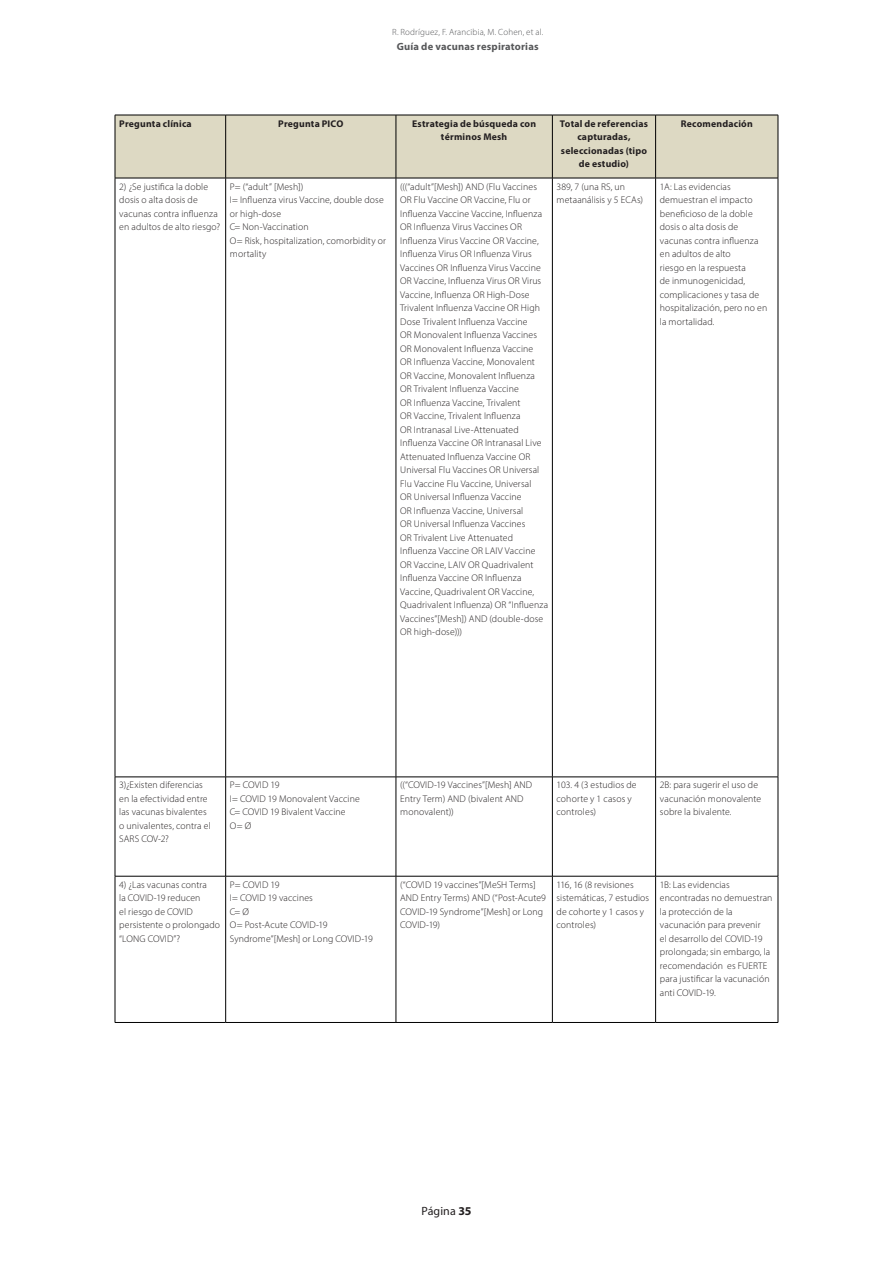
<style>
.page{position:relative;width:893px;height:1263px;background:#fff}
.page>*{position:absolute;margin:0;border:0;box-sizing:border-box;transform-origin:0 0}
.t1{font:12px "Myriad Pro";letter-spacing:.005em;color:#231f20}
.t2{font:700 10.5px "Myriad Pro";letter-spacing:.02em;color:#57585a}
.tabla_1{font:300 9.75px/13.5px "Myriad Pro";letter-spacing:.01em;color:#231f20}
.tabla_1-2{font:700 9.75px/13.5px "Myriad Pro";letter-spacing:.02em;color:#231f20;text-align:center}
.t3{font:300 9px "Myriad Pro";letter-spacing:.015em;color:#57585a}
.s1{font-weight:700}
</style>
<div class="page">
<div style="left:116px;top:116px;width:662px;height:62px;background:#ddd9c3"></div>
<hr style="left:115px;top:115px;width:111px;height:1px;background:#000">
<hr style="left:115px;top:115px;width:1px;height:63px;background:#000">
<hr style="left:226px;top:115px;width:170px;height:1px;background:#000">
<hr style="left:225px;top:115px;width:1px;height:63px;background:#000">
<hr style="left:396px;top:115px;width:156px;height:1px;background:#000">
<hr style="left:396px;top:115px;width:1px;height:63px;background:#000">
<hr style="left:552px;top:115px;width:104px;height:1px;background:#000">
<hr style="left:552px;top:115px;width:1px;height:63px;background:#000">
<hr style="left:656px;top:115px;width:122px;height:1px;background:#000">
<hr style="left:655px;top:115px;width:1px;height:63px;background:#000">
<hr style="left:778px;top:115px;width:1px;height:63px;background:#000">
<hr style="left:115px;top:178px;width:111px;height:1px;background:#000">
<hr style="left:226px;top:178px;width:170px;height:1px;background:#000">
<hr style="left:396px;top:178px;width:156px;height:1px;background:#000">
<hr style="left:552px;top:178px;width:104px;height:1px;background:#000">
<hr style="left:656px;top:178px;width:122px;height:1px;background:#000">
<hr style="left:115px;top:178px;width:1px;height:599px;background:#000">
<hr style="left:225px;top:178px;width:1px;height:599px;background:#000">
<hr style="left:396px;top:178px;width:1px;height:599px;background:#000">
<hr style="left:552px;top:178px;width:1px;height:599px;background:#000">
<hr style="left:655px;top:178px;width:1px;height:599px;background:#000">
<hr style="left:778px;top:178px;width:1px;height:599px;background:#000">
<hr style="left:115px;top:777px;width:111px;height:1px;background:#000">
<hr style="left:115px;top:777px;width:1px;height:99px;background:#000">
<hr style="left:226px;top:777px;width:170px;height:1px;background:#000">
<hr style="left:225px;top:777px;width:1px;height:99px;background:#000">
<hr style="left:396px;top:777px;width:156px;height:1px;background:#000">
<hr style="left:396px;top:777px;width:1px;height:99px;background:#000">
<hr style="left:552px;top:777px;width:104px;height:1px;background:#000">
<hr style="left:552px;top:777px;width:1px;height:99px;background:#000">
<hr style="left:656px;top:777px;width:122px;height:1px;background:#000">
<hr style="left:655px;top:777px;width:1px;height:99px;background:#000">
<hr style="left:778px;top:777px;width:1px;height:99px;background:#000">
<hr style="left:115px;top:876px;width:111px;height:1px;background:#000">
<hr style="left:115px;top:876px;width:1px;height:146px;background:#000">
<hr style="left:226px;top:876px;width:170px;height:1px;background:#000">
<hr style="left:225px;top:876px;width:1px;height:146px;background:#000">
<hr style="left:396px;top:876px;width:156px;height:1px;background:#000">
<hr style="left:396px;top:876px;width:1px;height:146px;background:#000">
<hr style="left:552px;top:876px;width:104px;height:1px;background:#000">
<hr style="left:552px;top:876px;width:1px;height:146px;background:#000">
<hr style="left:656px;top:876px;width:122px;height:1px;background:#000">
<hr style="left:655px;top:876px;width:1px;height:146px;background:#000">
<hr style="left:778px;top:876px;width:1px;height:146px;background:#000">
<hr style="left:115px;top:1022px;width:111px;height:1px;background:#000">
<hr style="left:226px;top:1022px;width:170px;height:1px;background:#000">
<hr style="left:396px;top:1022px;width:156px;height:1px;background:#000">
<hr style="left:552px;top:1022px;width:104px;height:1px;background:#000">
<hr style="left:656px;top:1022px;width:122px;height:1px;background:#000">
<p class="t3" style="left:392px;top:27px;width:153px">R. Rodríguez, F. Arancibia, M. Cohen, et al.</p>
<p class="t2" style="left:397px;top:40px;width:143px">Guía de vacunas respiratorias</p>
<p class="tabla_1-2" style="left:119px;top:116px;width:74px">Pregunta clínica</p>
<p class="tabla_1-2" style="left:278px;top:116px;width:67px">Pregunta PICO</p>
<p class="tabla_1-2" style="left:412px;top:116px;width:125px">Estrategia de búsqueda con términos Mesh</p>
<p class="tabla_1-2" style="left:560px;top:116px;width:90px">Total de referencias capturadas, seleccionadas (tipo de estudio)</p>
<p class="tabla_1-2" style="left:681px;top:116px;width:73px">Recomendación</p>
<p class="tabla_1" style="left:119px;top:179px;width:103px">2) ¿Se justifica la doble dosis o alta dosis de vacunas contra influenza en adultos de alto riesgo?</p>
<p class="tabla_1" style="left:230px;top:179px;width:75px">P= (“adult” [Mesh])</p>
<p class="tabla_1" style="left:400px;top:179px;width:149px">(((“adult”[Mesh]) AND (Flu Vaccines OR Flu Vaccine OR Vaccine, Flu or Influenza Vaccine Vaccine, Influenza OR Influenza Virus Vaccines OR Influenza Virus Vaccine OR Vaccine, Influenza Virus OR Influenza Virus Vaccines OR Influenza Virus Vaccine OR Vaccine, Influenza Virus OR Virus Vaccine, Influenza OR High-Dose Trivalent Influenza Vaccine OR High Dose Trivalent Influenza Vaccine<br>OR Monovalent Influenza Vaccines OR Monovalent Influenza Vaccine<br>OR Influenza Vaccine, Monovalent OR Vaccine, Monovalent Influenza OR Trivalent Influenza Vaccine<br>OR Influenza Vaccine, Trivalent<br>OR Vaccine, Trivalent Influenza<br>OR Intranasal Live-Attenuated Influenza Vaccine OR Intranasal Live Attenuated Influenza Vaccine OR Universal Flu Vaccines OR Universal Flu Vaccine Flu Vaccine, Universal<br>OR Universal Influenza Vaccine<br>OR Influenza Vaccine, Universal<br>OR Universal Influenza Vaccines<br>OR Trivalent Live Attenuated Influenza Vaccine OR LAIV Vaccine OR Vaccine, LAIV OR Quadrivalent Influenza Vaccine OR Influenza Vaccine, Quadrivalent OR Vaccine, Quadrivalent Influenza) OR “Influenza Vaccines”[Mesh]) AND (double-dose OR high-dose)))</p>
<p class="tabla_1" style="left:557px;top:179px;width:88px">389, 7 (una RS, un metaanálisis y 5 ECAs)</p>
<p class="tabla_1" style="left:660px;top:179px;width:109px">1A: Las evidencias demuestran el impacto beneficioso de la doble dosis o alta dosis de vacunas contra influenza en adultos de alto<br>riesgo en la respuesta<br>de inmunogenicidad, complicaciones y tasa de hospitalización, pero no en la mortalidad.</p>
<p class="tabla_1" style="left:230px;top:193px;width:155px">I= Influenza virus Vaccine, double dose or high-dose</p>
<p class="tabla_1" style="left:230px;top:220px;width:80px">C= Non-Vaccination</p>
<p class="tabla_1" style="left:230px;top:233px;width:158px">O= Risk, hospitalization, comorbidity or mortality</p>
<p class="tabla_1" style="left:119px;top:778px;width:93px">3)¿Existen diferencias en la efectividad entre las vacunas bivalentes o univalentes, contra el<br>SARS COV-2?</p>
<p class="tabla_1" style="left:230px;top:778px;width:51px">P= COVID 19</p>
<p class="tabla_1" style="left:230px;top:792px;width:131px">I= COVID 19 Monovalent Vaccine</p>
<p class="tabla_1" style="left:230px;top:805px;width:117px">C= COVID 19 Bivalent Vaccine</p>
<p class="tabla_1" style="left:230px;top:819px;width:23px">O= Ø</p>
<p class="tabla_1" style="left:119px;top:878px;width:102px">4) ¿Las vacunas contra<br>la COVID-19 reducen<br>el riesgo de COVID persistente o prolongado “LONG COVID”?</p>
<p class="tabla_1" style="left:230px;top:878px;width:51px">P= COVID 19</p>
<p class="tabla_1" style="left:230px;top:891px;width:85px">I= COVID 19 vaccines</p>
<p class="tabla_1" style="left:230px;top:905px;width:21px">C= Ø</p>
<p class="tabla_1" style="left:230px;top:918px;width:145px">O= Post-Acute COVID-19<br>Syndrome”[Mesh] or Long COVID-19</p>
<p class="tabla_1" style="left:400px;top:778px;width:134px">((“COVID-19 Vaccines”[Mesh] AND<br>Entry Term) AND (bivalent AND monovalent))</p>
<p class="tabla_1" style="left:557px;top:778px;width:82px">103. 4 (3 estudios de cohorte y 1 casos y controles)</p>
<p class="tabla_1" style="left:660px;top:778px;width:103px">2B: para sugerir el uso de vacunación monovalente sobre la bivalente.</p>
<p class="tabla_1" style="left:400px;top:878px;width:147px">(“COVID 19 vaccines”[MeSH Terms]<br>AND Entry Terms) AND (“Post-Acute9<br>COVID-19 Syndrome”[Mesh] or Long<br>COVID-19)</p>
<p class="tabla_1" style="left:557px;top:878px;width:94px">116, 16 (8 revisiones sistemáticas, 7 estudios de cohorte y 1 casos y controles)</p>
<p class="tabla_1" style="left:660px;top:878px;width:114px">1B: Las evidencias encontradas no demuestran la protección de la vacunación para prevenir<br>el desarrollo del COVID-19 prolongada; sin embargo, la recomendación es FUERTE para justificar la vacunación anti COVID-19.</p>
<p class="t1" style="left:421px;top:1204px;width:52px">Página <span class="s1">35</span></p>
</div>
